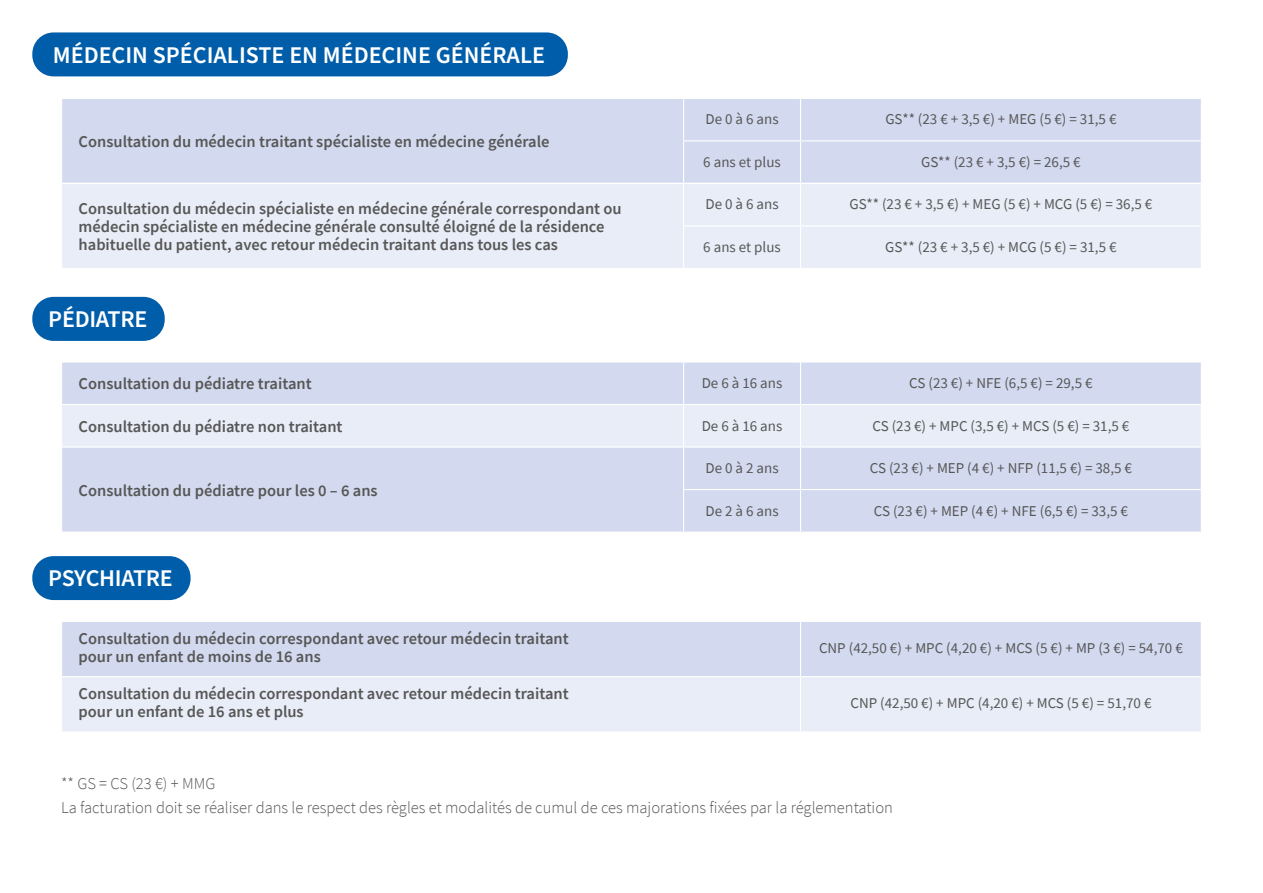
<style>
.page{position:relative;width:1263px;height:893px;background:#fff}
.page>*{position:absolute;margin:0;border:0;box-sizing:border-box;transform-origin:0 0}
.t1{font:600 24px "Source Sans Pro";color:#fff}
.t2{font:600 16.5px/18px "Source Sans Pro";color:#575756}
.t3{font:300 16.5px/23.7px "Source Sans Pro";color:#575756}
.t4{font:15px "Source Sans Pro";color:#575756}
</style>
<div class="page">
<div style="left:62px;top:99px;width:1139px;height:84px;background:#d3daf0"></div>
<div style="left:62px;top:184px;width:1139px;height:84px;background:#e9edf8"></div>
<hr style="left:683px;top:99px;width:1px;height:41px;background:#fff">
<hr style="left:800px;top:99px;width:1px;height:41px;background:#fff">
<hr style="left:683px;top:140px;width:117px;height:1px;background:#fff">
<hr style="left:683px;top:141px;width:1px;height:42px;background:#fff">
<hr style="left:800px;top:140px;width:402px;height:1px;background:#fff">
<hr style="left:800px;top:141px;width:1px;height:42px;background:#fff">
<hr style="left:683px;top:184px;width:1px;height:41px;background:#fff">
<hr style="left:800px;top:184px;width:1px;height:41px;background:#fff">
<hr style="left:683px;top:225px;width:117px;height:1px;background:#fff">
<hr style="left:683px;top:226px;width:1px;height:42px;background:#fff">
<hr style="left:800px;top:225px;width:402px;height:1px;background:#fff">
<hr style="left:800px;top:226px;width:1px;height:42px;background:#fff">
<div style="left:62px;top:363px;width:1139px;height:168px;background:#d3daf0"></div>
<div style="left:62px;top:405px;width:1139px;height:41px;background:#e9edf8"></div>
<hr style="left:683px;top:363px;width:1px;height:41px;background:#fff">
<hr style="left:800px;top:363px;width:1px;height:41px;background:#fff">
<hr style="left:61px;top:446px;width:622px;height:2px;background:#fff">
<hr style="left:683px;top:446px;width:117px;height:2px;background:#fff">
<hr style="left:800px;top:446px;width:402px;height:2px;background:#fff">
<hr style="left:683px;top:489px;width:117px;height:1px;background:#fff">
<hr style="left:800px;top:489px;width:402px;height:1px;background:#fff">
<hr style="left:61px;top:404px;width:622px;height:1px;background:#fff">
<hr style="left:683px;top:404px;width:117px;height:1px;background:#fff">
<hr style="left:683px;top:405px;width:1px;height:41px;background:#fff">
<hr style="left:800px;top:404px;width:402px;height:1px;background:#fff">
<hr style="left:800px;top:405px;width:1px;height:41px;background:#fff">
<hr style="left:683px;top:448px;width:1px;height:41px;background:#fff">
<hr style="left:800px;top:448px;width:1px;height:41px;background:#fff">
<hr style="left:683px;top:490px;width:1px;height:41px;background:#fff">
<hr style="left:800px;top:490px;width:1px;height:41px;background:#fff">
<div style="left:62px;top:622px;width:1139px;height:54px;background:#d3daf0"></div>
<div style="left:62px;top:677px;width:1139px;height:54px;background:#e9edf8"></div>
<hr style="left:800px;top:622px;width:1px;height:54px;background:#fff">
<hr style="left:800px;top:677px;width:1px;height:54px;background:#fff">
<div style="left:32px;top:32px;width:536px;height:44px;background:#005da9;border-radius:21px"></div>
<div style="left:32px;top:297px;width:133px;height:44px;background:#005da9;border-radius:21px"></div>
<div style="left:32px;top:556px;width:159px;height:44px;background:#005da9;border-radius:21px"></div>
<h1 class="t1" style="left:53px;top:39px;width:494px">MÉDECIN SPÉCIALISTE EN MÉDECINE GÉNÉRALE</h1>
<p class="t2" style="left:79px;top:132px;width:472px">Consultation du médecin traitant spécialiste en médecine générale</p>
<p class="t4" style="left:705px;top:110px;width:75px">De 0 à 6 ans</p>
<p class="t4" style="left:885px;top:110px;width:233px">GS** (23 € + 3,5 €) + MEG (5 €) = 31,5 €</p>
<p class="t4" style="left:703px;top:152px;width:79px">6 ans et plus</p>
<p class="t4" style="left:921px;top:152px;width:161px">GS** (23 € + 3,5 €) = 26,5 €</p>
<p class="t2" style="left:79px;top:199px;width:545px">Consultation du médecin spécialiste en médecine générale correspondant ou médecin spécialiste en médecine générale consulté éloigné de la résidence habituelle du patient, avec retour médecin traitant dans tous les cas</p>
<p class="t4" style="left:705px;top:195px;width:75px">De 0 à 6 ans</p>
<p class="t4" style="left:849px;top:195px;width:304px">GS** (23 € + 3,5 €) + MEG (5 €) + MCG (5 €) = 36,5 €</p>
<p class="t4" style="left:703px;top:237px;width:79px">6 ans et plus</p>
<p class="t4" style="left:885px;top:237px;width:233px">GS** (23 € + 3,5 €) + MCG (5 €) = 31,5 €</p>
<h1 class="t1" style="left:48px;top:303px;width:100px">PÉDIATRE</h1>
<p class="t2" style="left:79px;top:375px;width:235px">Consultation du pédiatre traitant</p>
<p class="t4" style="left:702px;top:373px;width:82px">De 6 à 16 ans</p>
<p class="t4" style="left:909px;top:373px;width:185px">CS (23 €) + NFE (6,5 €) = 29,5 €</p>
<p class="t2" style="left:79px;top:417px;width:265px">Consultation du pédiatre non traitant</p>
<p class="t4" style="left:702px;top:416px;width:82px">De 6 à 16 ans</p>
<p class="t4" style="left:872px;top:416px;width:258px">CS (23 €) + MPC (3,5 €) + MCS (5 €) = 31,5 €</p>
<p class="t2" style="left:79px;top:481px;width:301px">Consultation du pédiatre pour les 0 – 6 ans</p>
<h1 class="t1" style="left:48px;top:562px;width:126px">PSYCHIATRE</h1>
<p class="t4" style="left:705px;top:459px;width:75px">De 0 à 2 ans</p>
<p class="t4" style="left:870px;top:459px;width:264px">CS (23 €) + MEP (4 €) + NFP (11,5 €) = 38,5 €</p>
<p class="t4" style="left:705px;top:501px;width:75px">De 2 à 6 ans</p>
<p class="t4" style="left:874px;top:501px;width:256px">CS (23 €) + MEP (4 €) + NFE (6,5 €) = 33,5 €</p>
<p class="t2" style="left:79px;top:629px;width:492px">Consultation du médecin correspondant avec retour médecin traitant pour un enfant de moins de 16 ans</p>
<p class="t4" style="left:819px;top:638px;width:365px">CNP (42,50 €) + MPC (4,20 €) + MCS (5 €) + MP (3 €) = 54,70 €</p>
<p class="t2" style="left:79px;top:685px;width:492px">Consultation du médecin correspondant avec retour médecin traitant pour un enfant de 16 ans et plus</p>
<p class="t4" style="left:850px;top:693px;width:302px">CNP (42,50 €) + MPC (4,20 €) + MCS (5 €) = 51,70 €</p>
<p class="t3" style="left:61px;top:771px;width:833px">** GS = CS (23 €) + MMG<br>La facturation doit se réaliser dans le respect des règles et modalités de cumul de ces majorations fixées par la réglementation</p>
</div>
